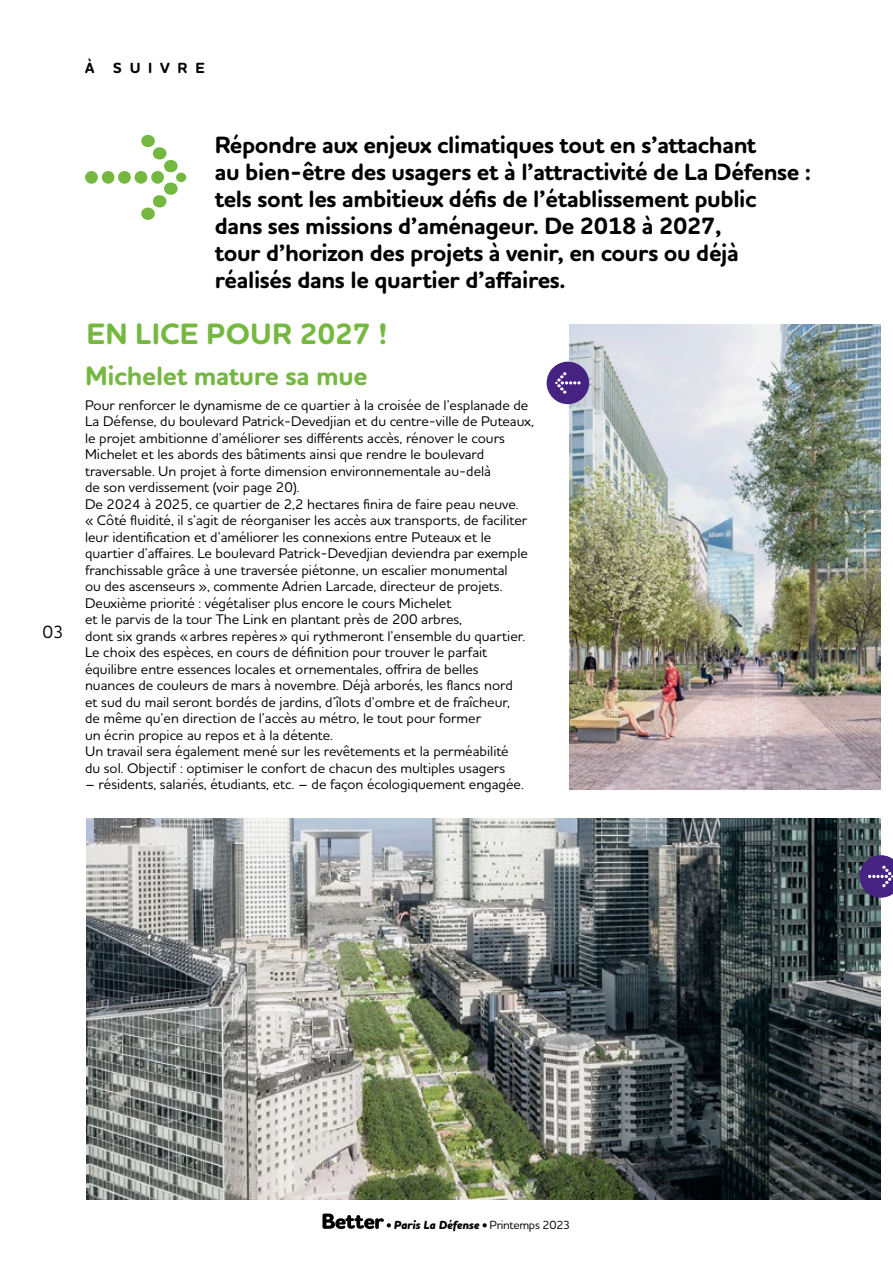
<style>
.page{position:relative;width:893px;height:1263px;background:#fff}
.page>*{position:absolute;margin:0;border:0;box-sizing:border-box;transform-origin:0 0}
.t1{font:700 30px "Houschka Rounded";letter-spacing:.005em;color:#75b841}
.t2{font:700 27px "Houschka Rounded";letter-spacing:-.01em;color:#75b841}
.t3{font:700 24px/27px "Houschka Rounded";letter-spacing:-.015em;color:#000}
.t4{font:500 18px "Houschka Rounded";color:#000}
.t5{font:700 15px "Houschka Rounded";letter-spacing:.515em;color:#000}
.t6{font:500 14.25px/16.5px "Houschka Rounded";color:#000}
.t7{font:italic 800 12px "Houschka Rounded";letter-spacing:-.02em;color:#000}
.s1{font-weight:500;font-style:normal}
</style>
<div class="page">
<svg style="left:85px;top:135px;width:101px;height:85px"></svg>
<img style="left:86px;top:819px;width:795px;height:380px">
<img style="left:570px;top:324px;width:311px;height:465px">
<hr style="left:892px;top:551px;width:1px;height:238px;background:#d9dada">
<svg style="left:859px;top:855px;width:34px;height:43px"></svg>
<div style="left:547px;top:362px;width:42px;height:42px;background:#462282;border-radius:50%"></div>
<svg style="left:555px;top:372px;width:26px;height:22px"></svg>
<svg style="left:322px;top:1213px;width:69px;height:16px"></svg>
<svg style="left:482px;top:1223px;width:5px;height:4px"></svg>
<p class="t5" style="left:85px;top:58px;width:11px">À</p>
<p class="t5" style="left:113px;top:58px;width:93px">SUIVRE</p>
<p class="t4" style="left:42px;top:620px;width:23px">03</p>
<p class="t3" style="left:215px;top:132px;width:598px">Répondre aux enjeux climatiques tout en s’attachant<br>au bien-être des usagers et à l’attractivité de La Défense : tels sont les ambitieux défis de l’établissement public<br>dans ses missions d’aménageur. De 2018 à 2027,<br>tour d’horizon des projets à venir, en cours ou déjà réalisés dans le quartier d’affaires.</p>
<h1 class="t1" style="left:86px;top:315px;width:303px">EN LICE POUR 2027 !</h1>
<h2 class="t2" style="left:85px;top:358px;width:284px">Michelet mature sa mue</h2>
<p class="t6" style="left:85px;top:396px;width:450px">Pour renforcer le dynamisme de ce quartier à la croisée de l’esplanade de La Défense, du boulevard Patrick-Devedjian et du centre-ville de Puteaux, le projet ambitionne d’améliorer ses différents accès, rénover le cours Michelet et les abords des bâtiments ainsi que rendre le boulevard traversable. Un projet à forte dimension environnementale au-delà<br>de son verdissement (voir page 20).<br>De 2024 à 2025, ce quartier de 2,2 hectares finira de faire peau neuve.<br>« Côté fluidité, il s’agit de réorganiser les accès aux transports, de faciliter leur identification et d’améliorer les connexions entre Puteaux et le quartier d’affaires. Le boulevard Patrick‑ Devedjian deviendra par exemple franchissable grâce à une traversée piétonne, un escalier monumental<br>ou des ascenseurs », commente Adrien Larcade, directeur de projets.<br>Deuxième priorité : végétaliser plus encore le cours Michelet<br>et le parvis de la tour The Link en plantant près de 200 arbres,<br>dont six grands «arbres repères» qui rythmeront l’ensemble du quartier.<br>Le choix des espèces, en cours de définition pour trouver le parfait équilibre entre essences locales et ornementales, offrira de belles<br>nuances de couleurs de mars à novembre. Déjà arborés, les flancs nord<br>et sud du mail seront bordés de jardins, d’îlots d’ombre et de fraîcheur,<br>de même qu’en direction de l’accès au métro, le tout pour former<br>un écrin propice au repos et à la détente.<br>Un travail sera également mené sur les revêtements et la perméabilité<br>du sol. Objectif : optimiser le confort de chacun des multiples usagers</p>
<p class="t6" style="left:85px;top:776px;width:440px">– résidents, salariés, étudiants, etc. – de façon écologiquement engagée.</p>
<p class="t7" style="left:394px;top:1217px;width:178px">Paris La Défense <span class="s1">Printemps 2023</span></p>
</div>
